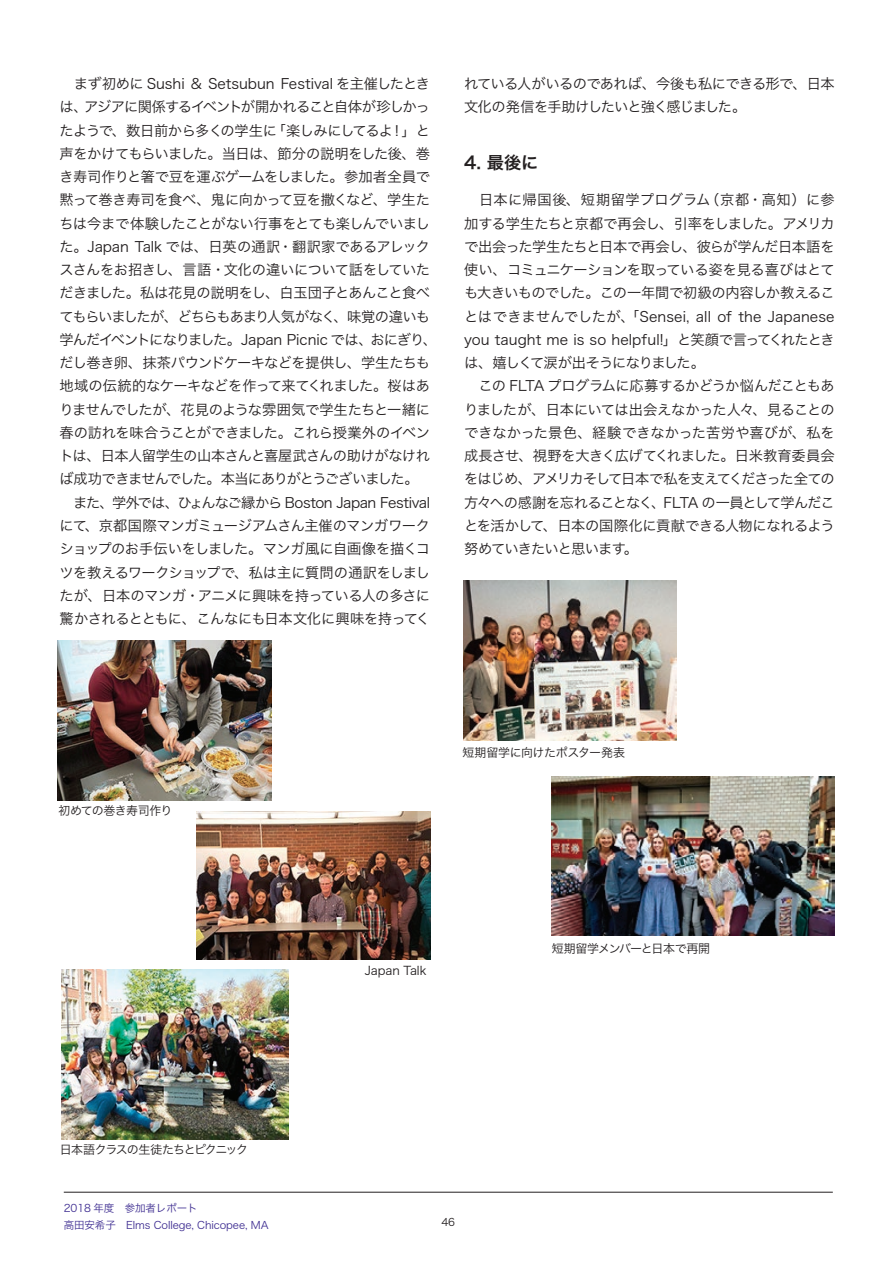
<style>
.page{position:relative;width:893px;height:1263px;background:#fff}
.page>*{position:absolute;margin:0;border:0;box-sizing:border-box;transform-origin:0 0}
.t1{font:17.25px "Hira Kaku Pro W6";color:#231f20}
.t2{font:14.25px/23.2px "Hira Kaku Pro W3";letter-spacing:-.035em;color:#231f20}
.t3{font:14.25px/23.2px "Hira Kaku Pro W3";letter-spacing:-.055em;color:#231f20}
.t4{font:12px "Hira Kaku Pro W3";letter-spacing:-.045em;color:#231f20}
.t5{font:12px "Hira Kaku Pro W3";letter-spacing:-.1em;color:#231f20}
.t6{font:12px "Hira Kaku Pro W3";letter-spacing:-.025em;color:#231f20}
.t7{font:12px "Hira Kaku Pro W3";color:#231f20}
.t8{font:10.5px/16.5px "Hira Kaku Pro W3";letter-spacing:-.01em;color:#402f92}
.t9{font:10.5px "Hira Kaku Pro W3";color:#231f20}
</style>
<div class="page">
<hr style="left:64px;top:1192px;width:769px;height:1px;background:#231f20">
<img style="left:58px;top:640px;width:213px;height:160px">
<img style="left:463px;top:580px;width:214px;height:161px">
<img style="left:197px;top:812px;width:234px;height:147px">
<img style="left:552px;top:777px;width:283px;height:159px">
<img style="left:62px;top:970px;width:227px;height:169px">
<p class="t2" style="left:60px;top:71px;width:379px">　まず初めに Sushi &amp; Setsubun Festival を主催したときは、アジアに関係するイベントが開かれること自体が珍しかったようで、数日前から多くの学生に「楽しみにしてるよ！」と声をかけてもらいました。当日は、節分の説明をした後、巻き寿司作りと箸で豆を運ぶゲームをしました。参加者全員で黙って巻き寿司を食べ、鬼に向かって豆を撒くなど、学生たちは今まで体験したことがない行事をとても楽しんでいました。Japan Talk では、日英の通訳・翻訳家であるアレックスさんをお招きし、言語・文化の違いについて話をしていただきました。私は花見の説明をし、白玉団子とあんこと食べてもらいましたが、どちらもあまり人気がなく、味覚の違いも学んだイベントになりました。Japan Picnic では、おにぎり、だし巻き卵、抹茶パウンドケーキなどを提供し、学生たちも地域の伝統的なケーキなどを作って来てくれました。桜はありませんでしたが、花見のような雰囲気で学生たちと一緒に春の訪れを味合うことができました。これら授業外のイベントは、日本人留学生の山本さんと喜屋武さんの助けがなければ成功できませんでした。本当にありがとうございました。<br>　また、学外では、ひょんなご縁から Boston Japan Festivalにて、京都国際マンガミュージアムさん主催のマンガワークショップのお手伝いをしました。マンガ風に自画像を描くコツを教えるワークショップで、私は主に質問の通訳をしましたが、日本のマンガ・アニメに興味を持っている人の多さに驚かされるとともに、こんなにも日本文化に興味を持ってく</p>
<p class="t3" style="left:464px;top:71px;width:372px">れている人がいるのであれば、今後も私にできる形で、日本文化の発信を手助けしたいと強く感じました。</p>
<p class="t1" style="left:464px;top:147px;width:76px">4. 最後に</p>
<p class="t2" style="left:464px;top:187px;width:372px">　日本に帰国後、短期留学プログラム（京都・高知）に参加する学生たちと京都で再会し、引率をしました。アメリカで出会った学生たちと日本で再会し、彼らが学んだ日本語を使い、コミュニケーションを取っている姿を見る喜びはとても大きいものでした。この一年間で初級の内容しか教えることはできませんでしたが、「Sensei, all of the Japanese you taught me is so helpful!」と笑顔で言ってくれたときは、嬉しくて涙が出そうになりました。<br>　この FLTA プログラムに応募するかどうか悩んだこともありましたが、日本にいては出会えなかった人々、見ることのできなかった景色、経験できなかった苦労や喜びが、私を成長させ、視野を大きく広げてくれました。日米教育委員会をはじめ、アメリカそして日本で私を支えてくださった全ての方々への感謝を忘れることなく、FLTA の一員として学んだことを活かして、日本の国際化に貢献できる人物になれるよう努めていきたいと思います。</p>
<p class="t4" style="left:59px;top:800px;width:115px">初めての巻き寿司作り</p>
<p class="t5" style="left:60px;top:1139px;width:190px">日本語クラスの生徒たちとピクニック</p>
<p class="t8" style="left:64px;top:1199px;width:206px">2018 年度　参加者レポート<br>高田安希子　Elms College, Chicopee, MA</p>
<p class="t6" style="left:462px;top:741px;width:164px">短期留学に向けたポスター発表</p>
<p class="t7" style="left:365px;top:959px;width:63px">Japan Talk</p>
<p class="t4" style="left:552px;top:937px;width:160px">短期留学メンバーと日本で再開</p>
<p class="t9" style="left:441px;top:1213px;width:15px">46</p>
</div>
